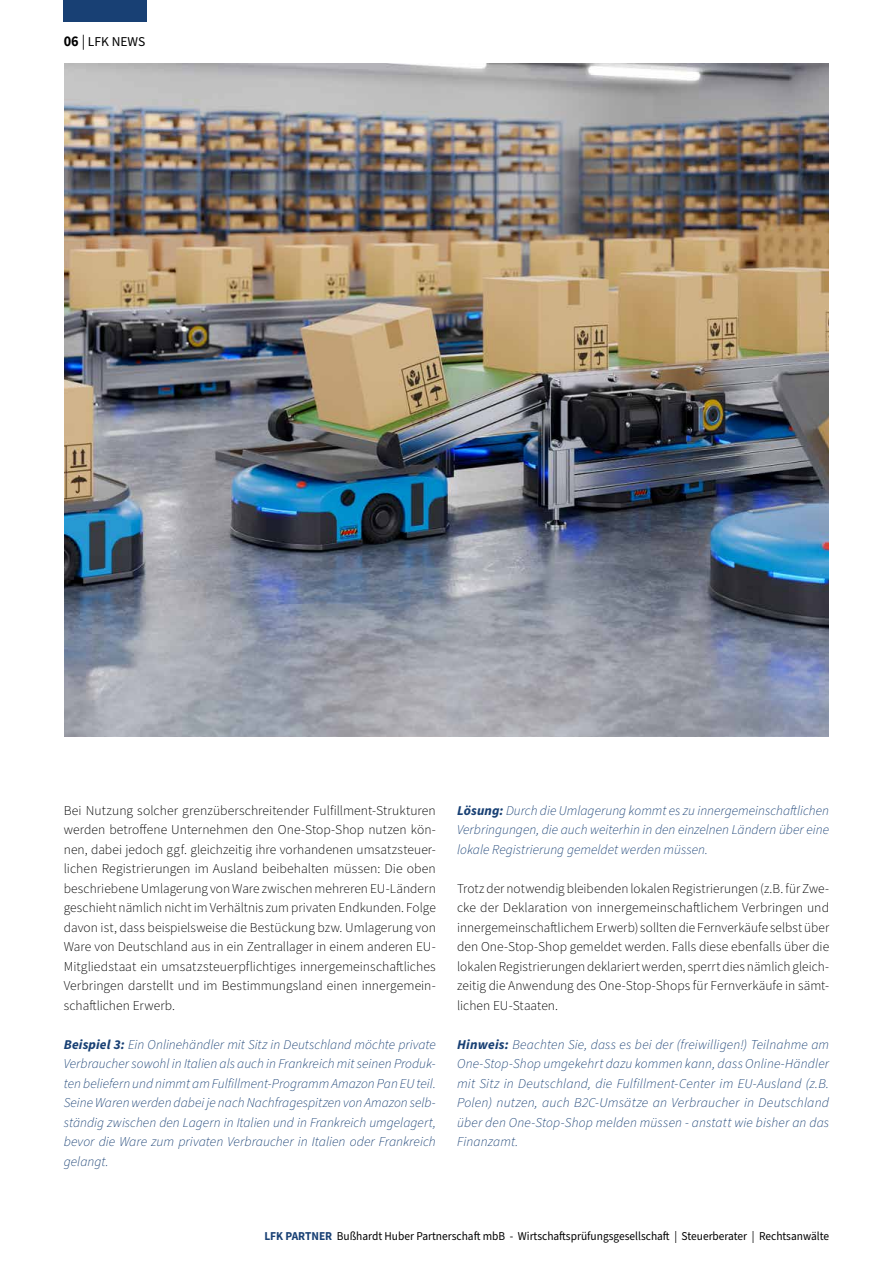
<style>
.page{position:relative;width:893px;height:1263px;background:#fff}
.page>*{position:absolute;margin:0;border:0;box-sizing:border-box;transform-origin:0 0}
.t1{font:300 13.5px/19.5px "Source Sans Pro";letter-spacing:.005em;color:#000;text-align:justify}
.t2{font:italic 300 13.5px/19.5px "Source Sans Pro";letter-spacing:.005em;color:#184074;text-align:justify}
.t3{font:13.5px "Source Sans Pro";color:#000}
.t4{font:12px "Source Sans Pro";color:#000;scale:.95 1}
.s1{font-weight:700;font-size:15px}
.s2{font-size:15px}
.s3{font-weight:700}
.s4{font-weight:700;color:#184074}
</style>
<div class="page">
<div style="left:64px;top:0;width:83px;height:21px;background:#184074"></div>
<img style="left:64px;top:64px;width:765px;height:672px">
<p class="t3" style="left:64px;top:32px;width:83px"><span class="s1">06</span> <span class="s2">|</span> LFK NEWS</p>
<p class="t1" style="left:64px;top:801px;width:374px">Bei Nutzung solcher grenzüberschreitender Fulfillment-Strukturen werden betroffene Unternehmen den One-Stop-Shop nutzen kön&shy;nen, dabei jedoch ggf. gleichzeitig ihre vorhandenen umsatzsteuer&shy;lichen Registrierungen im Ausland beibehalten müssen: Die oben beschriebene Umlagerung von Ware zwischen mehreren EU-Ländern geschieht nämlich nicht im Verhältnis zum privaten Endkunden. Folge davon ist, dass beispielsweise die Bestückung bzw. Umlagerung von Ware von Deutschland aus in ein Zentrallager in einem anderen EU-Mitgliedstaat ein umsatzsteuerpflichtiges innergemeinschaftliches Verbringen darstellt und im Bestimmungsland einen innergemein&shy;schaftlichen Erwerb.</p>
<p class="t2" style="left:64px;top:1035px;width:374px"><span class="s3">Beispiel 3:</span> Ein Onlinehändler mit Sitz in Deutschland möchte private Verbraucher sowohl in Italien als auch in Frankreich mit seinen Produk&shy;ten beliefern und nimmt am Fulfillment-Programm Amazon Pan EU teil.<br>Seine Waren werden dabei je nach Nachfragespitzen von Amazon selb&shy;ständig zwischen den Lagern in Italien und in Frankreich umgelagert, bevor die Ware zum privaten Verbraucher in Italien oder Frankreich gelangt.</p>
<p class="t2" style="left:457px;top:801px;width:374px"><span class="s3">Lösung:</span> Durch die Umlagerung kommt es zu innergemeinschaftlichen Verbringungen, die auch weiterhin in den einzelnen Ländern über eine lokale Registrierung gemeldet werden müssen.</p>
<p class="t1" style="left:457px;top:879px;width:374px">Trotz der notwendig bleibenden lokalen Registrierungen (z.B. für Zwe&shy;cke der Deklaration von innergemeinschaftlichem Verbringen und innergemeinschaftlichem Erwerb) sollten die Fernverkäufe selbst über den One-Stop-Shop gemeldet werden. Falls diese ebenfalls über die lokalen Registrierungen deklariert werden, sperrt dies nämlich gleich&shy;zeitig die Anwendung des One-Stop-Shops für Fernverkäufe in sämt&shy;lichen EU-Staaten.</p>
<p class="t2" style="left:457px;top:1035px;width:374px"><span class="s3">Hinweis:</span> Beachten Sie, dass es bei der (freiwilligen!) Teilnahme am One-Stop-Shop umgekehrt dazu kommen kann, dass Online-Händler mit Sitz in Deutschland, die Fulfillment-Center im EU-Ausland (z.B.<br>Polen) nutzen, auch B2C-Umsätze an Verbraucher in Deutschland über den One-Stop-Shop melden müssen - anstatt wie bisher an das Finanzamt.</p>
<p class="t4" style="left:264px;top:1227px;width:596px"><span class="s4">LFK PARTNER</span> Bußhardt Huber Partnerschaft mbB - Wirtschaftsprüfungsgesellschaft | Steuerberater | Rechtsanwälte</p>
</div>
